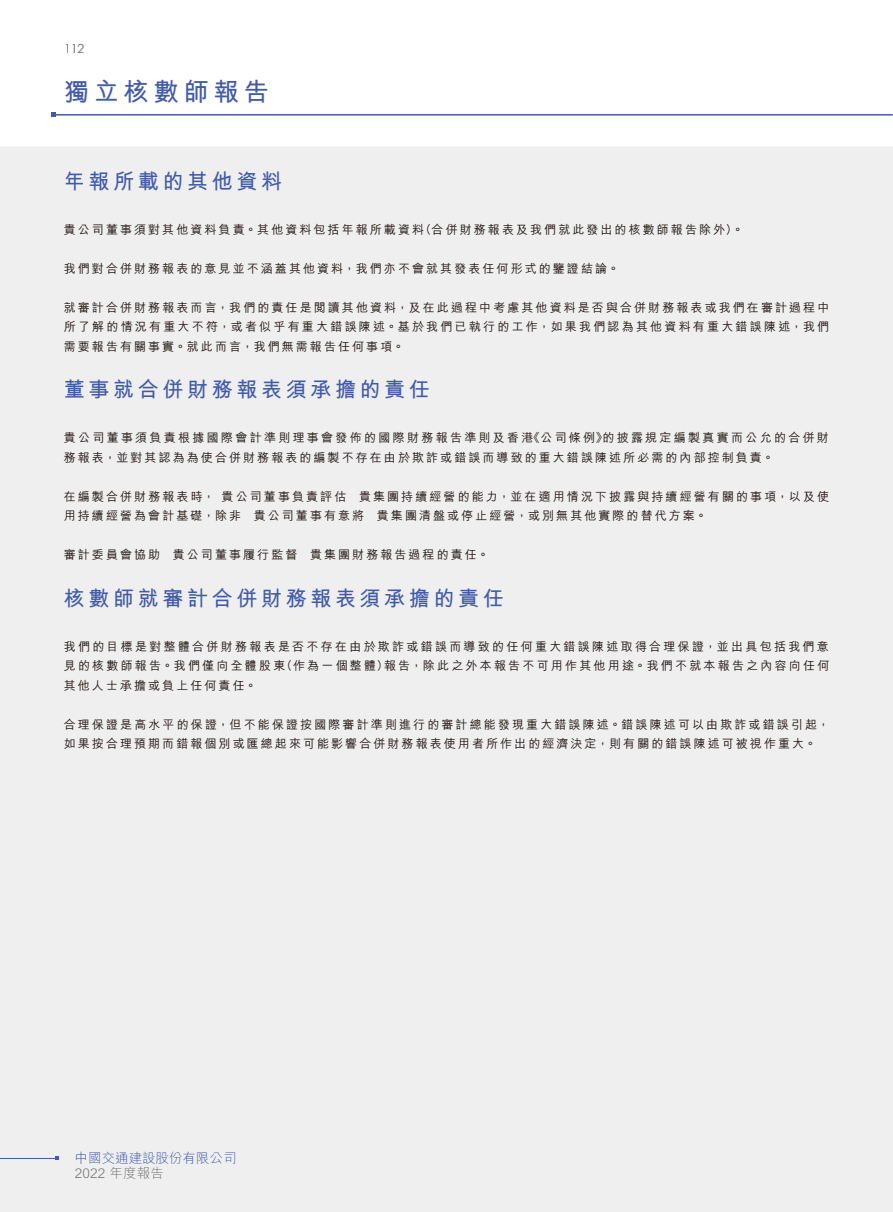
<style>
.page{position:relative;width:893px;height:1212px;background:#fff}
.page>*{position:absolute;margin:0;border:0;box-sizing:border-box;transform-origin:0 0}
.t1{font:700 25.5px "M Hei HK";letter-spacing:.175em;color:#425ba8}
.t2{font:700 21px "M Hei HK";letter-spacing:.175em;color:#425ba8}
.t3{font:300 13.5px "M Hei HK";color:#425ba8}
.t4{font:300 13.5px "M Hei HK";letter-spacing:.015em;color:#727272}
.t5{font:300 13.5px "Futura PT";color:#727272}
.t6{font:500 12px/19.5px "M Hei HK";letter-spacing:.175em;color:#231916}
</style>
<div class="page">
<div style="left:0;top:147px;width:893px;height:1065px;background:#efeff0"></div>
<hr style="left:0;top:1158px;width:57px;height:1px;background:#425ba8">
<hr style="left:53px;top:114px;width:840px;height:2px;background:#425ba8">
<svg style="left:51px;top:113px;width:4px;height:4px"></svg>
<p class="t5" style="left:64px;top:40px;width:22px">112</p>
<h1 class="t1" style="left:64px;top:73px;width:207px">獨立核數師報告</h1>
<h2 class="t2" style="left:64px;top:166px;width:220px">年報所載的其他資料</h2>
<p class="t6" style="left:64px;top:219px;width:681px">貴公司董事須對其他資料負責。其他資料包括年報所載資料（合併財務報表及我們就此發出的核數師報告除外）。</p>
<p class="t6" style="left:64px;top:258px;width:557px">我們對合併財務報表的意見並不涵蓋其他資料，我們亦不會就其發表任何形式的鑒證結論。</p>
<p class="t6" style="left:64px;top:297px;width:767px;text-align:justify">就審計合併財務報表而言，我們的責任是閱讀其他資料，及在此過程中考慮其他資料是否與合併財務報表或我們在審計過程中所了解的情況有重大不符，或者似乎有重大錯誤陳述。基於我們已執行的工作，如果我們認為其他資料有重大錯誤陳述，我們需要報告有關事實。就此而言，我們無需報告任何事項。</p>
<h2 class="t2" style="left:64px;top:374px;width:368px">董事就合併財務報表須承擔的責任</h2>
<p class="t6" style="left:64px;top:427px;width:767px">貴公司董事須負責根據國際會計準則理事會發佈的國際財務報告準則及香港《公司條例》的披露規定編製真實而公允的合併財務報表，並對其認為為使合併財務報表的編製不存在由於欺詐或錯誤而導致的重大錯誤陳述所必需的內部控制負責。</p>
<p class="t6" style="left:64px;top:486px;width:767px">在編製合併財務報表時，貴公司董事負責評估 貴集團持續經營的能力，並在適用情況下披露與持續經營有關的事項，以及使用持續經營為會計基礎，除非 貴公司董事有意將 貴集團清盤或停止經營，或別無其他實際的替代方案。</p>
<p class="t6" style="left:64px;top:544px;width:427px">審計委員會協助 貴公司董事履行監督 貴集團財務報告過程的責任。</p>
<h2 class="t2" style="left:64px;top:583px;width:442px">核數師就審計合併財務報表須承擔的責任</h2>
<p class="t6" style="left:64px;top:636px;width:767px;text-align:justify">我們的目標是對整體合併財務報表是否不存在由於欺詐或錯誤而導致的任何重大錯誤陳述取得合理保證，並出具包括我們意見的核數師報告。我們僅向全體股東（作為一個整體）報告，除此之外本報告不可用作其他用途。我們不就本報告之內容向任何其他人士承擔或負上任何責任。</p>
<p class="t6" style="left:64px;top:714px;width:767px">合理保證是高水平的保證，但不能保證按國際審計準則進行的審計總能發現重大錯誤陳述。錯誤陳述可以由欺詐或錯誤引起，如果按合理預期而錯報個別或匯總起來可能影響合併財務報表使用者所作出的經濟決定，則有關的錯誤陳述可被視作重大。</p>
<p class="t3" style="left:75px;top:1151px;width:163px">中國交通建設股份有限公司</p>
<p class="t4" style="left:75px;top:1166px;width:91px">2022 年度報告</p>
</div>
